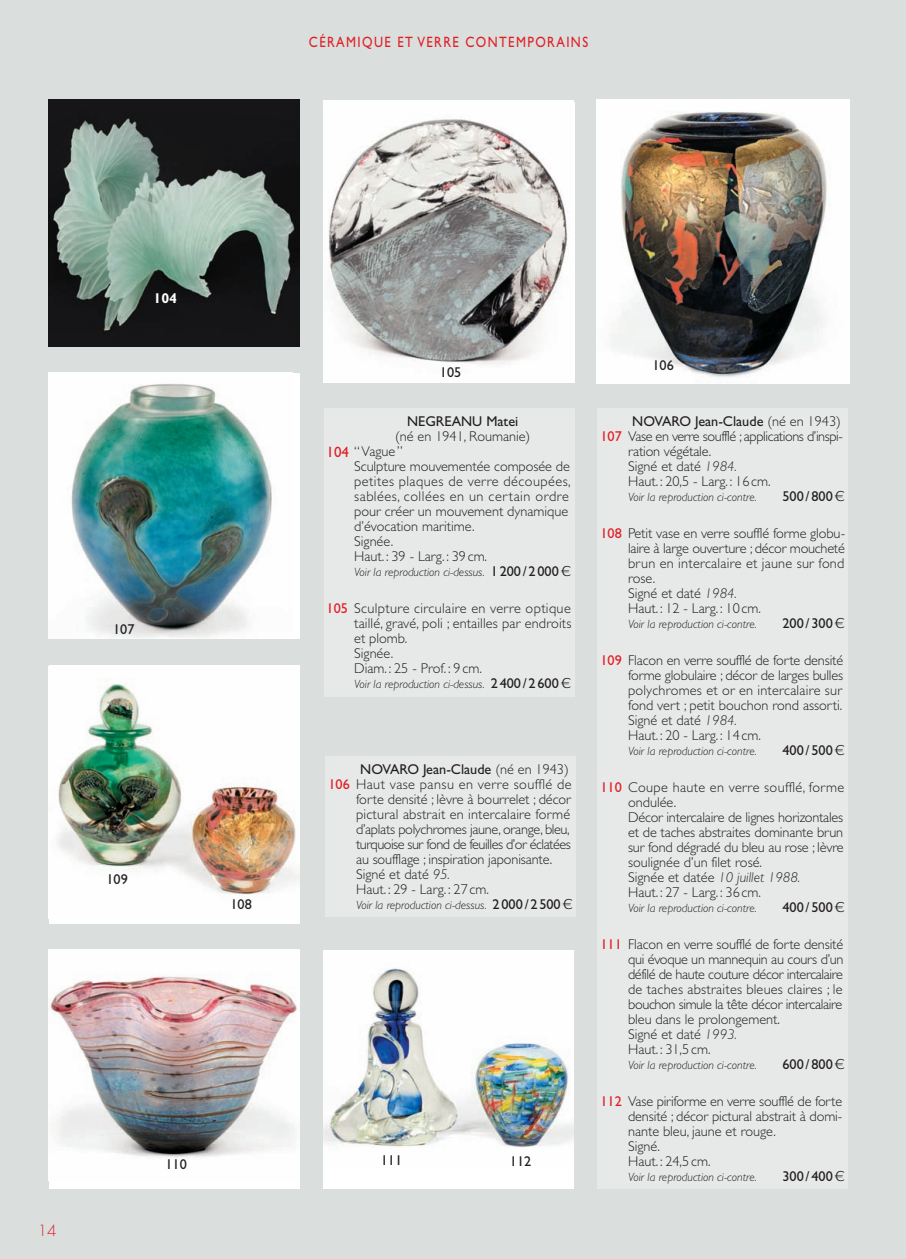
<style>
.page{position:relative;width:906px;height:1259px;background:#fff}
.page>*{position:absolute;margin:0;border:0;box-sizing:border-box;transform-origin:0 0}
.t1{font:15px "Gill Sans";letter-spacing:.11em;color:#e01f26;scale:.85 1}
.t2{font:300 15px "Futura";color:#e01f26}
.t3{font:300 14.25px/15px "Gill Sans";color:#231f20}
.t4{font:300 14.25px/15px "Gill Sans";letter-spacing:-.02em;color:#231f20}
.t5{font:14.25px "Gill Sans";color:#231f20}
.t6{font:300 14.25px "Gill Sans";letter-spacing:-.03em;color:#231f20}
.t7{font:300 14.25px "Gill Sans";letter-spacing:.03em;color:#231f20}
.t8{font:700 14.25px "Gill Sans";color:#fff}
.t9{font:italic 300 12px "Gill Sans";color:#231f20}
.s1{font-weight:400;font-style:normal;font-size:14.25px}
.s2{font-weight:400;color:#e01f26}
.s3{font-weight:400;font-size:15px;color:#e01f26}
.s4{font-weight:400}
.s5{font-style:italic}
</style>
<div class="page">
<div style="left:0;top:0;width:899px;height:1258px;background:#dadedd"></div>
<div style="left:325px;top:756px;width:251px;height:160px;background:#e7e9e9"></div>
<div style="left:899px;top:0;width:7px;height:1258px;background:#dadedd"></div>
<img style="left:323px;top:102px;width:251px;height:281px">
<div style="left:49px;top:372px;width:250px;height:266px;background:#fff"></div>
<img style="left:71px;top:384px;width:201px;height:254px">
<img style="left:596px;top:99px;width:253px;height:284px">
<div style="left:323px;top:950px;width:250px;height:238px;background:#fff"></div>
<img style="left:323px;top:967px;width:250px;height:181px">
<div style="left:49px;top:949px;width:250px;height:239px;background:#fff"></div>
<img style="left:49px;top:976px;width:248px;height:182px">
<div style="left:49px;top:665px;width:250px;height:258px;background:#fff"></div>
<img style="left:48px;top:666px;width:252px;height:252px">
<div style="left:597px;top:408px;width:251px;height:780px;background:#e7e9e9"></div>
<img style="left:49px;top:100px;width:251px;height:246px">
<div style="left:323px;top:408px;width:251px;height:288px;background:#e7e9e9"></div>
<p class="t1" style="left:309px;top:37px;width:330px">CÉRAMIQUE ET VERRE CONTEMPORAINS</p>
<p class="t8" style="left:153px;top:293px;width:25px">104</p>
<p class="t5" style="left:113px;top:624px;width:23px">107</p>
<p class="t5" style="left:106px;top:873px;width:23px">109</p>
<p class="t5" style="left:230px;top:899px;width:23px">108</p>
<p class="t2" style="left:38px;top:1223px;width:20px">14</p>
<p class="t5" style="left:165px;top:1159px;width:23px">110</p>
<p class="t5" style="left:440px;top:367px;width:23px">105</p>
<p class="t5" style="left:407px;top:416px;width:113px">NEGREANU Matei</p>
<p class="t3" style="left:354px;top:423px;width:217px;line-height:30px;text-align:center">(né en 1941, Roumanie)<br>Sculpture mouvementée composée de</p>
<p class="t3" style="left:354px;top:475px;width:218px">petites plaques de verre découpées, sablées, collées en un certain ordre pour créer un mouvement dynamique d’évocation maritime.<br>Signée.<br>Haut. : 39 - Larg. : 39 cm.</p>
<p class="t9" style="left:354px;top:568px;width:206px">Voir la reproduction ci-dessus. <span class="s1">1200 / 2000</span></p>
<p class="t3" style="left:354px;top:602px;width:219px;text-indent:-28px"><span class="s2">105</span> Sculpture circulaire en verre optique taillé, gravé, poli ; entailles par endroits et plomb.<br>Signée.<br>Diam.: 25 - Prof.: 9cm.</p>
<p class="t9" style="left:354px;top:680px;width:206px">Voir la reproduction ci-dessus. <span class="s1">2400 / 2600</span></p>
<p class="t3" style="left:326px;top:445px;width:78px"><span class="s3">104</span> “ Vague ”</p>
<p class="t3" style="left:356px;top:755px;width:216px;line-height:30px"><span class="s4">NOVARO Jean-Claude</span> (né en 1943) forte densité ; lèvre à bourrelet ; décor</p>
<p class="t3" style="left:356px;top:807px;width:216px">pictural abstrait en intercalaire formé d’aplats polychromes jaune, orange, bleu, turquoise sur fond de feuilles d’or éclatées au soufflage ; inspiration japonisante.<br>Signé et daté <span class="s5">95.<br></span>Haut. : 29 - Larg. : 27 cm.</p>
<p class="t9" style="left:356px;top:900px;width:206px">Voir la reproduction ci-dessus. <span class="s1">2000 / 2500</span></p>
<p class="t7" style="left:328px;top:778px;width:245px"><span class="s2">106</span> Haut vase pansu en verre soufflé de</p>
<p class="t5" style="left:381px;top:1155px;width:23px">111</p>
<p class="t5" style="left:510px;top:1156px;width:23px">112</p>
<p class="t5" style="left:652px;top:360px;width:23px">106</p>
<p class="t3" style="left:628px;top:407px;width:214px;line-height:30px"><span class="s4">NOVARO Jean-Claude</span> (né en 1943) ration végétale.</p>
<p class="t3" style="left:628px;top:460px;width:144px">Signé et daté <span class="s5">1984.<br></span>Haut. : 20,5 - Larg. : 16 cm.</p>
<p class="t9" style="left:628px;top:492px;width:130px">Voir la reproduction ci-contre.</p>
<p class="t5" style="left:782px;top:491px;width:52px">500 / 800</p>
<p class="t3" style="left:628px;top:527px;width:218px;text-indent:-28px"><span class="s2">108</span> Petit vase en verre soufflé forme globu - laire à large ouverture ; décor moucheté brun en intercalaire et jaune sur fond rose.<br>Signé et daté <span class="s5">1984.<br></span>Haut. : 12 - Larg. : 10 cm.</p>
<p class="t9" style="left:628px;top:619px;width:130px">Voir la reproduction ci-contre.</p>
<p class="t5" style="left:782px;top:618px;width:52px">200 / 300</p>
<p class="t3" style="left:628px;top:654px;width:217px;text-indent:-28px"><span class="s2">109</span> Flacon en verre soufflé de forte densité forme globulaire ; décor de larges bulles polychromes et or en intercalaire sur fond vert ; petit bouchon rond assorti.<br>Signé et daté <span class="s5">1984.<br></span>Haut. : 20 - Larg. : 14 cm.</p>
<p class="t9" style="left:628px;top:746px;width:130px">Voir la reproduction ci-contre.</p>
<p class="t5" style="left:782px;top:745px;width:52px">400/500</p>
<p class="t3" style="left:628px;top:781px;width:217px;text-indent:-28px"><span class="s2">110</span> Coupe haute en verre soufflé, forme ondulée.<br>Décor intercalaire de lignes horizontales et de taches abstraites dominante brun sur fond dégradé du bleu au rose ; lèvre soulignée d’un filet rosé.<br>Signée et datée <span class="s5">10 juillet 1988.<br></span>Haut. : 27 - Larg. : 36 cm.</p>
<p class="t9" style="left:628px;top:903px;width:130px">Voir la reproduction ci-contre.</p>
<p class="t5" style="left:782px;top:902px;width:52px">400 / 500</p>
<p class="t4" style="left:628px;top:937px;width:217px;text-indent:-28px"><span class="s2">111</span> Flacon en verre soufflé de forte densité qui évoque un mannequin au cours d’un défilé de haute couture décor intercalaire de taches abstraites bleues claires ; le bouchon simule la tête décor intercalaire bleu dans le prolongement.<br>Signé et daté <span class="s5">1993.<br></span>Haut. : 31,5 cm.</p>
<p class="t9" style="left:628px;top:1060px;width:130px">Voir la reproduction ci-contre.</p>
<p class="t5" style="left:782px;top:1059px;width:52px">600 / 800</p>
<p class="t3" style="left:628px;top:1094px;width:216px;text-indent:-28px"><span class="s2">112</span> Vase piriforme en verre soufflé de forte densité ; décor pictural abstrait à domi - nante bleu, jaune et rouge.<br>Signé.<br>Haut. : 24,5 cm.</p>
<p class="t9" style="left:628px;top:1172px;width:130px">Voir la reproduction ci-contre.</p>
<p class="t5" style="left:782px;top:1170px;width:52px">300 / 400</p>
<p class="t6" style="left:600px;top:431px;width:244px"><span class="s2">107</span> Vase en verre soufflé ; applications d’inspi -</p>
</div>
